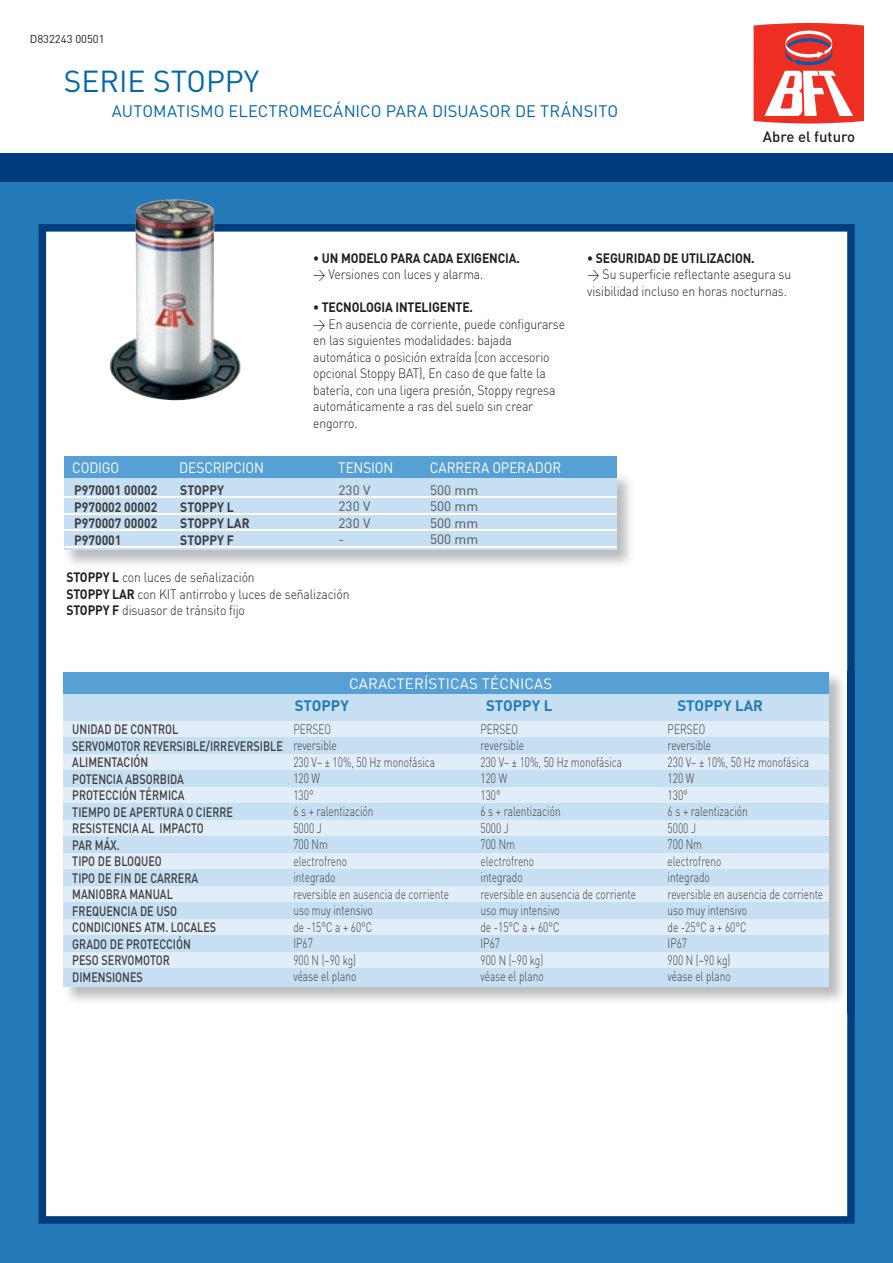
<style>
.page{position:relative;width:893px;height:1263px;background:#fff}
.page>*{position:absolute;margin:0;border:0;box-sizing:border-box;transform-origin:0 0}
.t1{font:30px "DIN";color:#0067aa}
.t2{font:16.5px "DIN";letter-spacing:.005em;color:#0067aa}
.t3{font:15px "DIN";color:#fff;scale:.9 1}
.t4{font:15px "DIN";color:#fff}
.t5{font:700 15px "DIN";color:#247ab8}
.t6{font:500 14.85px "DIN";color:#231f20}
.t7{font:300 13.5px/16.5px "DIN";color:#3e3e3f;scale:.75 1}
.t8{font:300 13.5px/16.5px "DIN";letter-spacing:-.01em;color:#231f20;scale:.9 1}
.t9{font:500 13.5px/16.5px "DIN";color:#3e3e3f;scale:.8 1}
.t10{font:700 13.5px "DIN";letter-spacing:-.01em;color:#231f20;scale:.9 1}
.t11{font:700 13.5px/16.5px "DIN";color:#3e3e3f;text-align:justify;scale:.9 1}
.t12{font:13.5px/16.5px "DIN";color:#57585a;text-align:justify}
.t13{font:11.25px "DIN";color:#231f20}
.s1{font-weight:700}
</style>
<div class="page">
<div style="left:0;top:176px;width:893px;height:1087px;background:#247ab8"></div>
<div style="left:39px;top:224px;width:816px;height:1000px;background:#fff"></div>
<div style="left:0;top:153px;width:893px;height:28px;background:#013d7d"></div>
<img style="left:63px;top:473px;width:580px;height:103px">
<div style="left:64px;top:473px;width:553px;height:77px;background:#c6dff3"></div>
<hr style="left:64px;top:496px;width:553px;height:2px;background:#fff">
<hr style="left:64px;top:513px;width:553px;height:1px;background:#fff">
<hr style="left:64px;top:529px;width:553px;height:2px;background:#fff">
<hr style="left:64px;top:546px;width:553px;height:1px;background:#fff">
<img style="left:63px;top:671px;width:792px;height:341px">
<div style="left:64px;top:672px;width:765px;height:314px;background:#c6dff3"></div>
<div style="left:64px;top:721px;width:765px;height:15px;background:#e1eef9"></div>
<div style="left:64px;top:754px;width:765px;height:15px;background:#e1eef9"></div>
<div style="left:64px;top:787px;width:765px;height:15px;background:#e1eef9"></div>
<div style="left:64px;top:820px;width:765px;height:15px;background:#e1eef9"></div>
<div style="left:64px;top:853px;width:765px;height:15px;background:#e1eef9"></div>
<div style="left:64px;top:886px;width:765px;height:15px;background:#e1eef9"></div>
<div style="left:64px;top:919px;width:765px;height:15px;background:#e1eef9"></div>
<div style="left:64px;top:952px;width:765px;height:15px;background:#e1eef9"></div>
<img style="left:109px;top:199px;width:133px;height:203px">
<div style="left:64px;top:672px;width:765px;height:21px;background:#56a0d5"></div>
<div style="left:64px;top:456px;width:553px;height:22px;background:#56a0d5"></div>
<svg style="left:753px;top:23px;width:110px;height:101px"></svg>
<p class="t13" style="left:30px;top:31px;width:76px">D832243 00501</p>
<h1 class="t1" style="left:64px;top:63px;width:197px">SERIE STOPPY</h1>
<p class="t2" style="left:112px;top:100px;width:508px">AUTOMATISMO ELECTROMECÁNICO PARA DISUASOR DE TRÁNSITO</p>
<p class="t6" style="left:763px;top:127px;width:94px">Abre el futuro</p>
<p class="t10" style="left:313px;top:249px;width:231px">• UN MODELO PARA CADA EXIGENCIA.</p>
<p class="t8" style="left:313px;top:266px;width:191px">&gt; Versiones con luces y alarma.</p>
<p class="t10" style="left:313px;top:299px;width:179px">• TECNOLOGIA INTELIGENTE.</p>
<p class="t8" style="left:313px;top:316px;width:281px">&gt; En ausencia de corriente, puede configurarse en las siguientes modalidades: bajada automática o posición extraída (con accesorio opcional Stoppy BAT), En caso de que falte la batería, con una ligera presión, Stoppy regresa automáticamente a ras del suelo sin crear engorro.</p>
<p class="t3" style="left:72px;top:458px;width:54px">CODIGO</p>
<p class="t3" style="left:179px;top:458px;width:95px">DESCRIPCION</p>
<p class="t3" style="left:338px;top:458px;width:63px">TENSION</p>
<p class="t3" style="left:430px;top:458px;width:148px">CARRERA OPERADOR</p>
<p class="t11" style="left:74px;top:481px;width:94px">P970001 00002<br>P970002 00002<br>P970007 00002<br>P970001</p>
<p class="t11" style="left:180px;top:481px;width:79px;text-align:left">STOPPY<br>STOPPY L<br>STOPPY LAR<br>STOPPY F</p>
<p class="t12" style="left:339px;top:481px;width:33px">230 V 230 V 230 V -</p>
<p class="t8" style="left:66px;top:569px;width:316px"><span class="s1">STOPPY L</span> con luces de señalización<br><span class="s1">STOPPY LAR</span> con KIT antirrobo y luces de señalización<br><span class="s1">STOPPY F</span> disuasor de tránsito fijo</p>
<p class="t12" style="left:430px;top:481px;width:50px">500 MM 500 MM 500 MM 500 MM</p>
<p class="t4" style="left:349px;top:674px;width:205px">CARACTERÍSTICAS TÉCNICAS</p>
<p class="t10" style="left:587px;top:249px;width:187px">• SEGURIDAD DE UTILIZACION.</p>
<p class="t8" style="left:587px;top:266px;width:228px">&gt; Su superficie reflectante asegura su visibilidad incluso en horas nocturnas.</p>
<p class="t9" style="left:72px;top:720px;width:265px">UNIDAD DE CONTROL<br>SERVOMOTOR REVERSIBLE/IRREVERSIBLE<br>ALIMENTACIÓN<br>POTENCIA ABSORBIDA<br>PROTECCIÓN TÉRMICA<br>TIEMPO DE APERTURA O CIERRE<br>RESISTENCIA AL IMPACTO<br>PAR MÁX.<br>TIPO DE BLOQUEO<br>TIPO DE FIN DE CARRERA<br>MANIOBRA MANUAL<br>FREQUENCIA DE USO<br>CONDICIONES ATM. LOCALES<br>GRADO DE PROTECCIÓN<br>PESO SERVOMOTOR<br>DIMENSIONES</p>
<p class="t5" style="left:295px;top:695px;width:56px">STOPPY</p>
<p class="t5" style="left:486px;top:695px;width:68px">STOPPY L</p>
<p class="t5" style="left:677px;top:695px;width:87px">STOPPY LAR</p>
<p class="t7" style="left:293px;top:720px;width:209px">PERSEO<br>reversible<br>230 V~ ± 10%, 50 Hz monofásica<br>120 W<br>130°<br>6 s + ralentización<br>5000 J<br>700 Nm<br>electrofreno<br>integrado<br>reversible en ausencia de corriente uso muy intensivo<br>de -15°C a + 60°C<br>IP67<br>900 N (~90 kg)<br>véase el plano</p>
<p class="t7" style="left:480px;top:720px;width:209px">PERSEO<br>reversible<br>230 V~ ± 10%, 50 Hz monofásica<br>120 W<br>130°<br>6 s + ralentización<br>5000 J<br>700 Nm<br>electrofreno<br>integrado<br>reversible en ausencia de corriente uso muy intensivo<br>de -15°C a + 60°C<br>IP67<br>900 N (~90 kg)<br>véase el plano</p>
<p class="t7" style="left:668px;top:720px;width:209px">PERSEO<br>reversible<br>230 V~ ± 10%, 50 Hz monofásica<br>120 W<br>130°<br>6 s + ralentización<br>5000 J<br>700 Nm<br>electrofreno<br>integrado<br>reversible en ausencia de corriente uso muy intensivo<br>de -25°C a + 60°C<br>IP67<br>900 N (~90 kg)<br>véase el plano</p>
</div>
